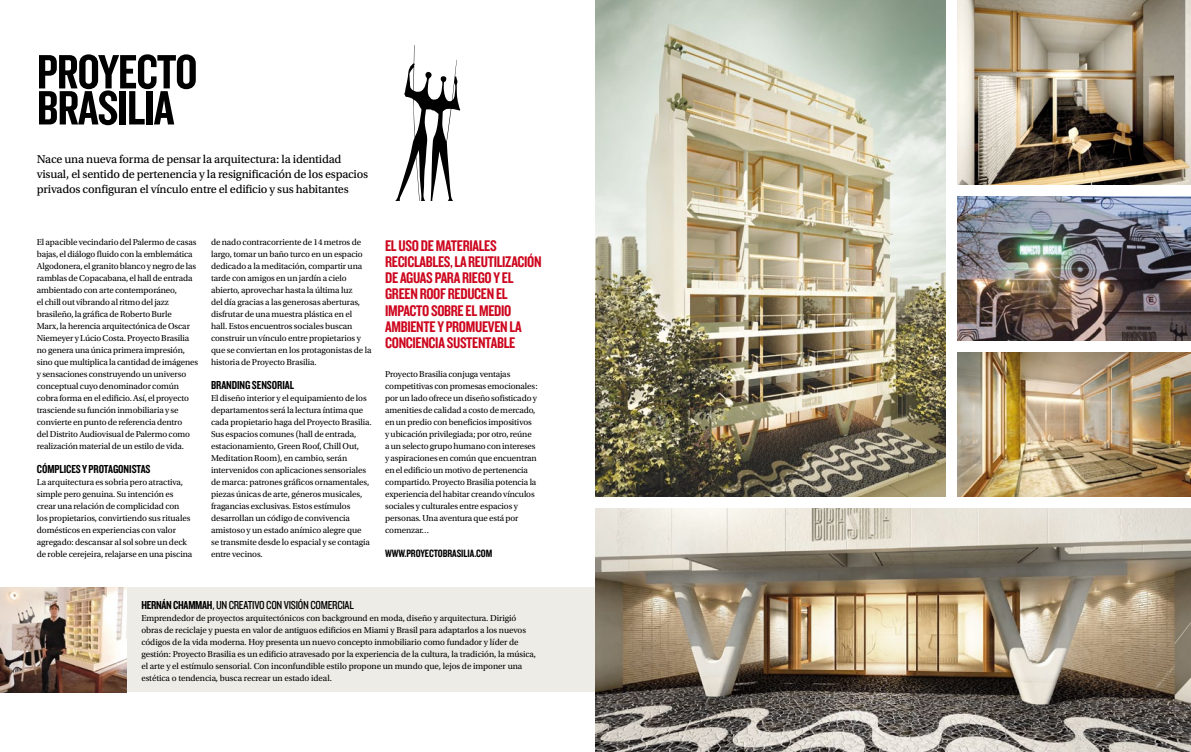
<style>
.page{position:relative;width:1191px;height:752px;background:#fff}
.page>*{position:absolute;margin:0;border:0;box-sizing:border-box;transform-origin:0 0}
.t1{font:50px/36px "Knockout 49 Liteweight";letter-spacing:-.02em;color:#000}
.t2{font:16px/16px "Knockout 49 Liteweight";letter-spacing:-.02em;color:#cd071e}
.t3{font:12px/15px "Utopia Std Capt";letter-spacing:-.02em;color:#000}
.t4{font:12px "Knockout HTF29 Junior Liteweight";letter-spacing:-.02em;color:#000}
.t5{font:12px "Knockout 49 Liteweight";letter-spacing:-.005em;color:#000}
.t6{font:11px "Knockout 49 Liteweight";letter-spacing:-.005em;color:#000}
.t7{font:9px/12px "Utopia Std";letter-spacing:-.01em;color:#000}
.s1{font-family:"Knockout 49 Liteweight"}
</style>
<div class="page">
<div style="left:0;top:587px;width:595px;height:105px;background:#edece6"></div>
<img style="left:595px;top:0;width:350px;height:496px">
<img style="left:595px;top:508px;width:596px;height:243px">
<svg style="left:395px;top:45px;width:65px;height:156px"></svg>
<img style="left:957px;top:0;width:234px;height:184px">
<img style="left:957px;top:352px;width:234px;height:144px">
<img style="left:957px;top:196px;width:234px;height:144px">
<img style="left:0;top:587px;width:126px;height:105px">
<h1 class="t1" style="left:37px;top:52px;width:162px">PROYECTO<br>BRASILIA</h1>
<h3 class="t3" style="left:37px;top:151px;width:333px">Nace una nueva forma de pensar la arquitectura: la identidad visual, el sentido de pertenencia y la resignificación de los espacios privados configuran el vínculo entre el edificio y sus habitantes</h3>
<p class="t7" style="left:37px;top:236px;width:163px">El apacible vecindario del Palermo de casas bajas, el diálogo fluido con la emblemática Algodonera, el granito blanco y negro de las ramblas de Copacabana, el hall de entrada ambientado con arte contemporáneo,<br>el chill out vibrando al ritmo del jazz brasileño, la gráfica de Roberto Burle<br>Marx, la herencia arquitectónica de Oscar Niemeyer y Lúcio Costa. Proyecto Brasilia no genera una única primera impresión, sino que multiplica la cantidad de imágenes y sensaciones construyendo un universo conceptual cuyo denominador común cobra forma en el edificio. Así, el proyecto trasciende su función inmobiliaria y se convierte en punto de referencia dentro<br>del Distrito Audiovisual de Palermo como realización material de un estilo de vida.</p>
<h3 class="t5" style="left:37px;top:461px;width:115px">CÓMPLICES Y PROTAGONISTAS</h3>
<p class="t7" style="left:37px;top:476px;width:157px">La arquitectura es sobria pero atractiva, simple pero genuina. Su intención es crear una relación de complicidad con los propietarios, convirtiendo sus rituales domésticos en experiencias con valor agregado: descansar al sol sobre un deck de roble cerejeira, relajarse en una piscina</p>
<p class="t7" style="left:211px;top:236px;width:162px">de nado contracorriente de 14 metros de largo, tomar un baño turco en un espacio dedicado a la meditación, compartir una tarde con amigos en un jardín a cielo abierto, aprovechar hasta la última luz<br>del día gracias a las generosas aberturas, disfrutar de una muestra plástica en el<br>hall. Estos encuentros sociales buscan construir un vínculo entre propietarios y que se conviertan en los protagonistas de la historia de Proyecto Brasilia.</p>
<h3 class="t5" style="left:211px;top:377px;width:85px">BRANDING SENSORIAL</h3>
<p class="t7" style="left:211px;top:392px;width:162px">El diseño interior y el equipamiento de los departamentos será la lectura íntima que cada propietario haga del Proyecto Brasilia.<br>Sus espacios comunes (hall de entrada, estacionamiento, Green Roof, Chill Out, Meditation Room), en cambio, serán intervenidos con aplicaciones sensoriales de marca: patrones gráficos ornamentales, piezas únicas de arte, géneros musicales, fragancias exclusivas. Estos estímulos desarrollan un código de convivencia amistoso y un estado anímico alegre que se transmite desde lo espacial y se contagia entre vecinos.</p>
<h2 class="t2" style="left:385px;top:237px;width:158px">EL USO DE MATERIALES<br>RECICLABLES, LA REUTILIZACIÓN<br>DE AGUAS PARA RIEGO Y EL<br>GREEN ROOF REDUCEN EL<br>IMPACTO SOBRE EL MEDIO<br>AMBIENTE Y PROMUEVEN LA<br>CONCIENCIA SUSTENTABLE</h2>
<p class="t7" style="left:385px;top:368px;width:154px">Proyecto Brasilia conjuga ventajas competitivas con promesas emocionales: por un lado ofrece un diseño sofisticado y amenities de calidad a costo de mercado, en un predio con beneficios impositivos y ubicación privilegiada; por otro, reúne a un selecto grupo humano con intereses y aspiraciones en común que encuentran en el edificio un motivo de pertenencia compartido. Proyecto Brasilia potencia la experiencia del habitar creando vínculos sociales y culturales entre espacios y personas. Una aventura que está por comenzar…</p>
<p class="t6" style="left:385px;top:546px;width:109px">WWW.PROYECTOBRASILIA.COM</p>
<h3 class="t4" style="left:141px;top:598px;width:214px"><span class="s1">HERNÁN CHAMMAH</span>, UN CREATIVO CON VISIÓN COMERCIAL</h3>
<p class="t7" style="left:141px;top:611px;width:396px">Emprendedor de proyectos arquitectónicos con background en moda, diseño y arquitectura. Dirigió obras de reciclaje y puesta en valor de antiguos edificios en Miami y Brasil para adaptarlos a los nuevos códigos de la vida moderna. Hoy presenta un nuevo concepto inmobiliario como fundador y líder de gestión: Proyecto Brasilia es un edificio atravesado por la experiencia de la cultura, la tradición, la música, el arte y el estímulo sensorial. Con inconfundible estilo propone un mundo que, lejos de imponer una estética o tendencia, busca recrear un estado ideal.</p>
</div>
